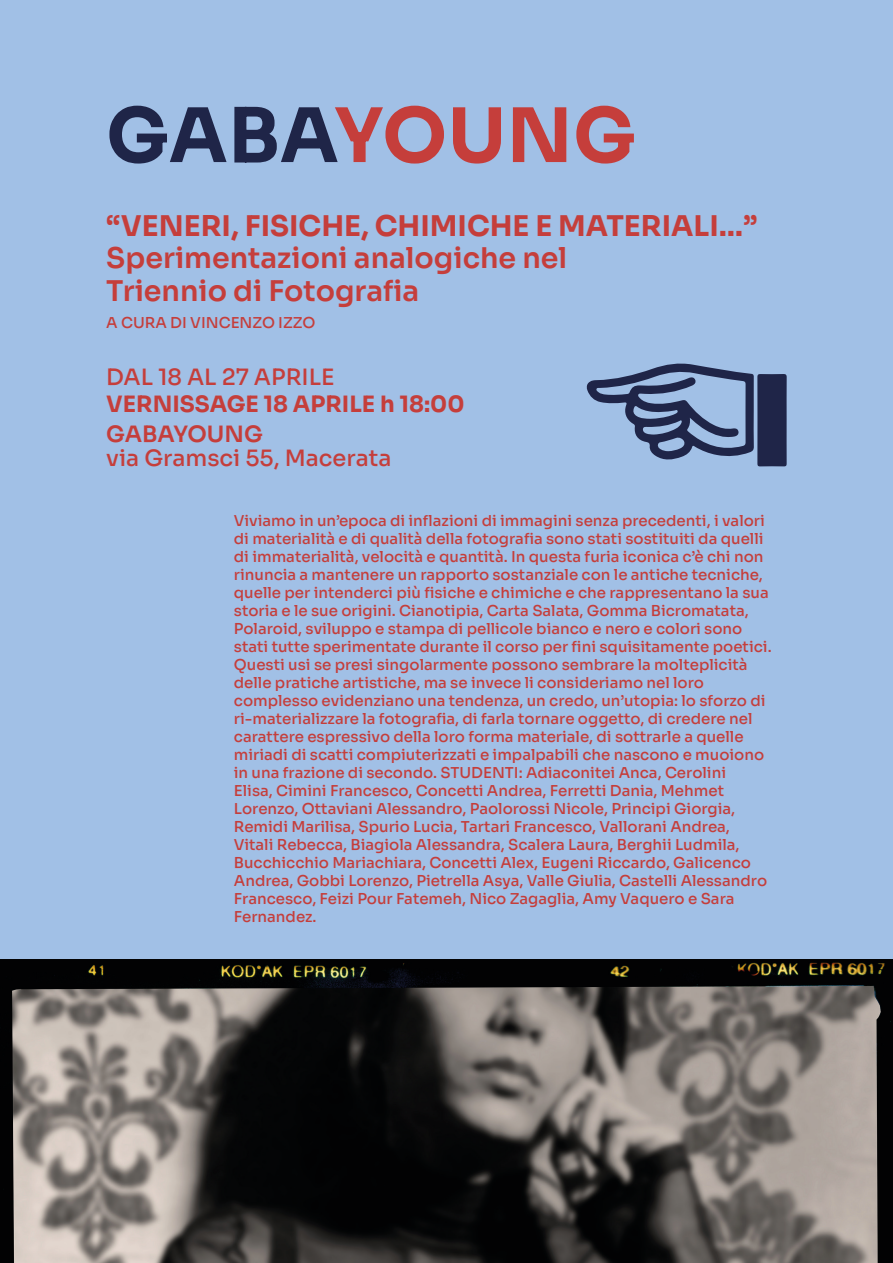
<style>
.page{position:relative;width:893px;height:1263px;background:#fff}
.page>*{position:absolute;margin:0;border:0;box-sizing:border-box;transform-origin:0 0}
.t1{font:75px "Sora";letter-spacing:.005em;color:#c53e3b}
.t2{font:28.5px "Sora";color:#c53e3b}
.t3{font:500 22.5px "Sora";color:#c53e3b}
.t4{font:22.5px "Sora";color:#c53e3b}
.t5{font:500 15px/18px "Sora";color:#c53e3b}
.s1{color:#1f2548}
</style>
<div class="page">
<img style="left:0;top:959px;width:893px;height:304px">
<div style="left:0;top:0;width:893px;height:959px;background:#a1c0e6"></div>
<svg style="left:586px;top:363px;width:201px;height:103px"></svg>
<p class="t1" style="left:106px;top:74px;width:531px"><span class="s1">GABA</span>YOUNG</p>
<p class="t2" style="left:106px;top:202px;width:653px">“VENERI, FISICHE, CHIMICHE E MATERIALI…”</p>
<p class="t2" style="left:106px;top:235px;width:462px">Sperimentazioni analogiche nel</p>
<p class="t2" style="left:106px;top:267px;width:315px">Triennio di Fotografia</p>
<p class="t5" style="left:106px;top:312px;width:211px">A CURA DI VINCENZO IZZO</p>
<p class="t3" style="left:106px;top:359px;width:230px">DAL 18 AL 27 APRILE</p>
<p class="t4" style="left:106px;top:386px;width:360px">VERNISSAGE 18 APRILE h 18:00</p>
<p class="t4" style="left:106px;top:416px;width:158px">GABAYOUNG</p>
<p class="t3" style="left:106px;top:440px;width:287px">via Gramsci 55, Macerata</p>
<p class="t5" style="left:234px;top:510px;width:539px">Viviamo in un’epoca di inflazioni di immagini senza precedenti, i valori di materialità e di qualità della fotografia sono stati sostituiti da quelli di immaterialità, velocità e quantità. In questa furia iconica c’è chi non rinuncia a mantenere un rapporto sostanziale con le antiche tecniche, quelle per intenderci più fisiche e chimiche e che rappresentano la sua storia e le sue origini. Cianotipia, Carta Salata, Gomma Bicromatata, Polaroid, sviluppo e stampa di pellicole bianco e nero e colori sono stati tutte sperimentate durante il corso per fini squisitamente poetici.<br>Questi usi se presi singolarmente possono sembrare la molteplicità delle pratiche artistiche, ma se invece li consideriamo nel loro complesso evidenziano una tendenza, un credo, un’utopia: lo sforzo di ri-materializzare la fotografia, di farla tornare oggetto, di credere nel carattere espressivo della loro forma materiale, di sottrarle a quelle miriadi di scatti compiuterizzati e impalpabili che nascono e muoiono in una frazione di secondo. STUDENTI: Adiaconitei Anca, Cerolini<br>Elisa, Cimini Francesco, Concetti Andrea, Ferretti Dania, Mehmet Lorenzo, Ottaviani Alessandro, Paolorossi Nicole, Principi Giorgia, Remidi Marilisa, Spurio Lucia, Tartari Francesco, Vallorani Andrea, Vitali Rebecca, Biagiola Alessandra, Scalera Laura, Berghii Ludmila, Bucchicchio Mariachiara, Concetti Alex, Eugeni Riccardo, Galicenco Andrea, Gobbi Lorenzo, Pietrella Asya, Valle Giulia, Castelli Alessandro Francesco, Feizi Pour Fatemeh, Nico Zagaglia, Amy Vaquero e Sara Fernandez.</p>
</div>
